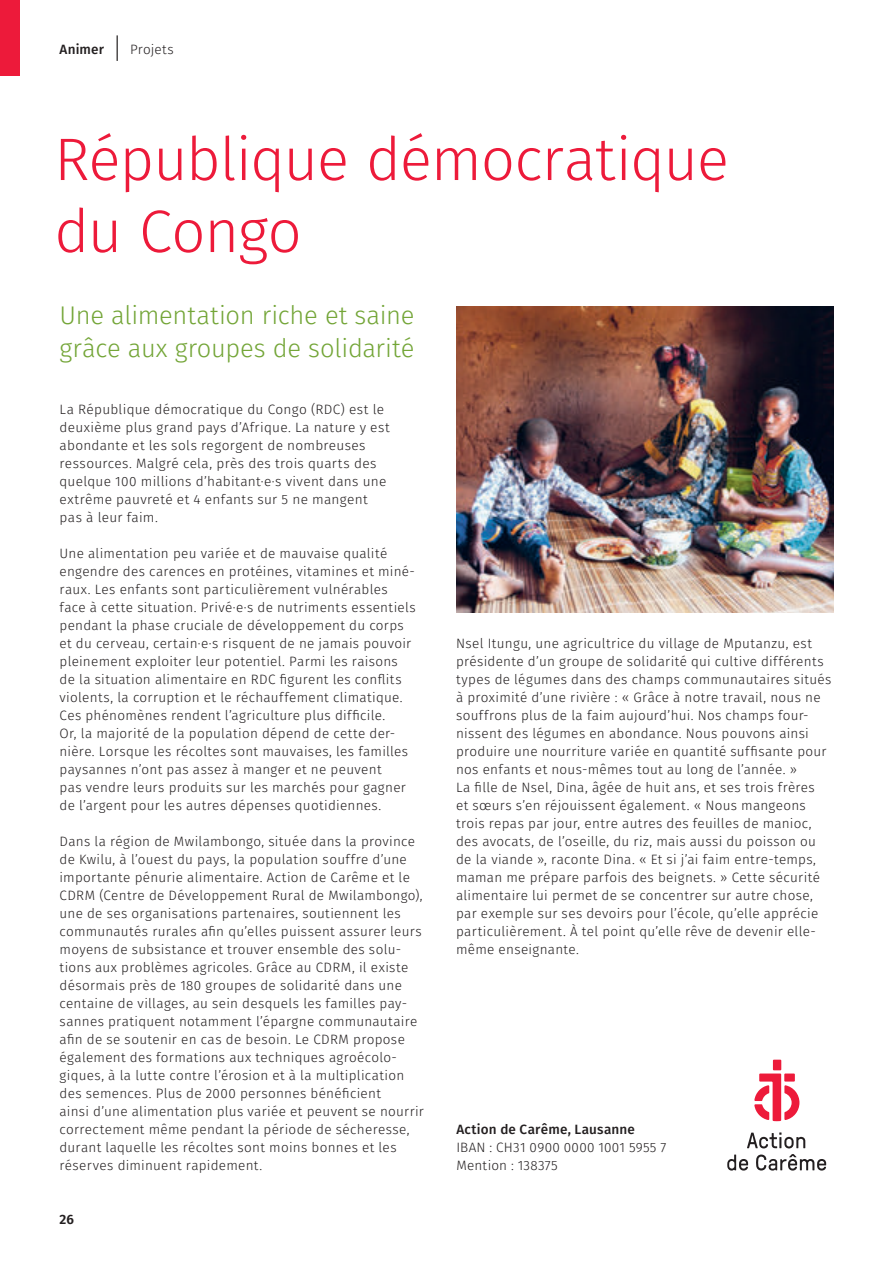
<style>
.page{position:relative;width:893px;height:1263px;background:#fff}
.page>*{position:absolute;margin:0;border:0;box-sizing:border-box;transform-origin:0 0}
.t1{font:300 60px/72px "Fira Sans";letter-spacing:-.02em;color:#ed1a3a}
.t2{font:300 25.5px/33px "Fira Sans";letter-spacing:-.01em;color:#73a537}
.t3{font:300 13.5px/18px "Fira Sans";letter-spacing:.02em;color:#231f20}
.t4{font:500 13.5px "Fira Sans";letter-spacing:.015em;color:#231f20}
.t5{font:600 13.5px "Fira Sans";color:#231f20}
</style>
<div class="page">
<img style="left:456px;top:306px;width:377px;height:306px">
<div style="left:0;top:0;width:20px;height:75px;background:#ed1a3a"></div>
<svg style="left:117px;top:35px;width:1px;height:26px"></svg>
<svg style="left:747px;top:1132px;width:58px;height:16px"></svg>
<svg style="left:727px;top:1154px;width:21px;height:16px"></svg>
<svg style="left:756px;top:1154px;width:70px;height:16px"></svg>
<div style="left:773px;top:1060px;width:8px;height:10px;background:#ed1a3a"></div>
<svg style="left:754px;top:1073px;width:45px;height:48px"></svg>
<p class="t4" style="left:60px;top:38px;width:46px">Animer</p>
<p class="t3" style="left:130px;top:40px;width:45px">Projets</p>
<h1 class="t1" style="left:54px;top:123px;width:676px">République démocratique du Congo</h1>
<h2 class="t2" style="left:60px;top:298px;width:356px">Une alimentation riche et saine grâce aux groupes de solidarité</h2>
<p class="t3" style="left:60px;top:400px;width:332px">La République démocratique du Congo (RDC) est le deuxième plus grand pays d’Afrique. La nature y est abondante et les sols regorgent de nombreuses ressources. Malgré cela, près des trois quarts des quelque 100 millions d’habitant·e·s vivent dans une extrême pauvreté et 4 enfants sur 5 ne mangent pas à leur faim.</p>
<p class="t3" style="left:60px;top:544px;width:358px">Une alimentation peu variée et de mauvaise qualité engendre des carences en protéines, vitamines et miné&shy;raux. Les enfants sont particulièrement vulnérables face à cette situation. Privé·e·s de nutriments essentiels pendant la phase cruciale de développement du corps et du cerveau, certain·e·s risquent de ne jamais pouvoir pleinement exploiter leur potentiel. Parmi les raisons de la situation alimentaire en RDC figurent les conflits violents, la corruption et le réchauffement climatique.<br>Ces phénomènes rendent l’agriculture plus difficile.<br>Or, la majorité de la population dépend de cette der&shy;nière. Lorsque les récoltes sont mauvaises, les familles paysannes n’ont pas assez à manger et ne peuvent<br>pas vendre leurs produits sur les marchés pour gagner de l’argent pour les autres dépenses quotidiennes.</p>
<p class="t3" style="left:60px;top:832px;width:366px">Dans la région de Mwilambongo, située dans la province de Kwilu, à l’ouest du pays, la population souffre d’une importante pénurie alimentaire. Action de Carême et le CDRM (Centre de Développement Rural de Mwilambongo), une de ses organisations partenaires, soutiennent les communautés rurales afin qu’elles puissent assurer leurs moyens de subsistance et trouver ensemble des solu&shy;tions aux problèmes agricoles. Grâce au CDRM, il existe désormais près de 180 groupes de solidarité dans une centaine de villages, au sein desquels les familles pay&shy;sannes pratiquent notamment l’épargne communautaire afin de se soutenir en cas de besoin. Le CDRM propose également des formations aux techniques agroécolo&shy;giques, à la lutte contre l’érosion et à la multiplication des semences. Plus de 2000 personnes bénéficient<br>ainsi d’une alimentation plus variée et peuvent se nourrir correctement même pendant la période de sécheresse, durant laquelle les récoltes sont moins bonnes et les réserves diminuent rapidement.</p>
<p class="t5" style="left:60px;top:1208px;width:16px">26</p>
<p class="t3" style="left:456px;top:634px;width:377px">Nsel Itungu, une agricultrice du village de Mputanzu, est présidente d’un groupe de solidarité qui cultive différents types de légumes dans des champs communautaires situés à proximité d’une rivière : « Grâce à notre travail, nous ne souffrons plus de la faim aujourd’hui. Nos champs four&shy;nissent des légumes en abondance. Nous pouvons ainsi produire une nourriture variée en quantité suffisante pour nos enfants et nous-mêmes tout au long de l’année. »<br>La fille de Nsel, Dina, âgée de huit ans, et ses trois frères<br>et sœurs s’en réjouissent également. « Nous mangeons trois repas par jour, entre autres des feuilles de manioc, des avocats, de l’oseille, du riz, mais aussi du poisson ou de la viande », raconte Dina. « Et si j’ai faim entre-temps, maman me prépare parfois des beignets. » Cette sécurité alimentaire lui permet de se concentrer sur autre chose, par exemple sur ses devoirs pour l’école, qu’elle apprécie particulièrement. À tel point qu’elle rêve de devenir elle&shy;même enseignante.</p>
<p class="t4" style="left:456px;top:1118px;width:180px">Action de Carême, Lausanne</p>
<p class="t3" style="left:456px;top:1138px;width:211px">IBAN : CH31 0900 0000 1001 5955 7<br>Mention : 138375</p>
</div>
